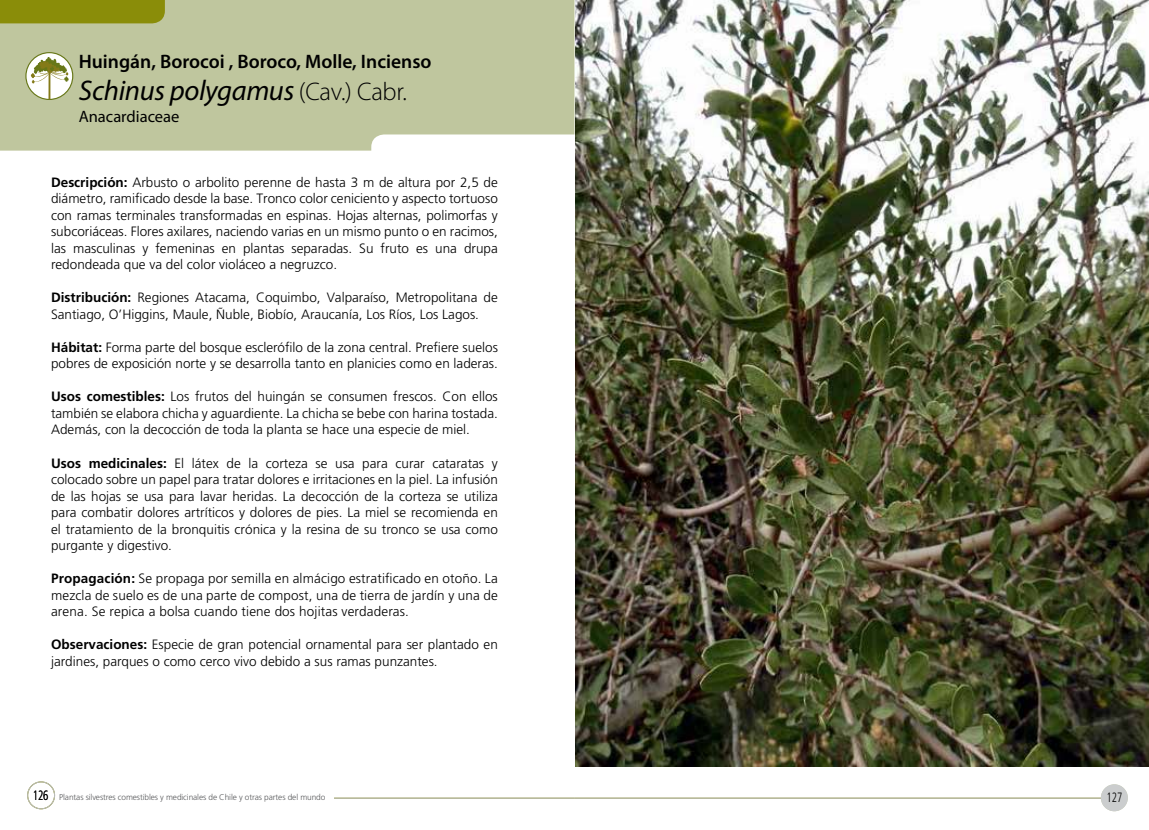
<style>
.page{position:relative;width:1149px;height:830px;background:#fff}
.page>*{position:absolute;margin:0;border:0;box-sizing:border-box;transform-origin:0 0}
.t1{font:italic 28.5px "Myriad Pro";letter-spacing:-.01em;color:#000}
.t2{font:600 19.5px "Myriad Pro";color:#000}
.t3{font:16.5px "Myriad Pro";color:#000}
.t4{font:300 13.5px/16.5px "Frutiger LT Std";color:#000;text-align:justify}
.t5{font:300 condensed 13.5px "Frutiger LT Std";color:#000;scale:.81 1}
.t6{font:300 8.25px "Frutiger LT Std";letter-spacing:-.01em;color:#58595b}
.s1{font-weight:300;font-style:normal;font-size:25.5px}
.s2{font-weight:700}
.s3{font-stretch:condensed;font-size:13.5px;color:#000}
</style>
<div class="page">
<div style="left:27px;top:781px;width:28px;height:27px;border:1px solid #bcbec0;border-radius:50%"></div>
<div style="left:1100px;top:784px;width:27px;height:26px;background:#cbcdce;border-radius:50%"></div>
<hr style="left:334px;top:797px;width:240px;height:1px;background:#bcbec0">
<hr style="left:574px;top:797px;width:526px;height:1px;background:#bcbec0">
<img style="left:575px;top:0;width:573px;height:765px">
<svg style="left:0;top:0;width:574px;height:150px;fill:#bfc69e"></svg>
<svg style="left:26px;top:53px;width:47px;height:46px"></svg>
<div style="left:25px;top:52px;width:48px;height:48px;border:1px solid #677718;border-radius:50%"></div>
<svg style="left:31px;top:57px;width:38px;height:42px"></svg>
<h2 class="t2" style="left:79px;top:51px;width:354px">Huingán, Borocoi , Boroco, Molle, Incienso</h2>
<h1 class="t1" style="left:79px;top:75px;width:330px">Schinus polygamus <span class="s1">(Cav.) Cabr.</span></h1>
<p class="t3" style="left:79px;top:108px;width:102px">Anacardiaceae</p>
<p class="t4" style="left:51px;top:174px;width:448px"><span class="s2">Descripción:</span> Arbusto o arbolito perenne de hasta 3 m de altura por 2,5 de diámetro, ramificado desde la base. Tronco color ceniciento y aspecto tortuoso con ramas terminales transformadas en espinas. Hojas alternas, polimorfas y subcoriáceas. Flores axilares, naciendo varias en un mismo punto o en racimos, las masculinas y femeninas en plantas separadas. Su fruto es una drupa redondeada que va del color violáceo a negruzco.</p>
<p class="t4" style="left:51px;top:289px;width:448px"><span class="s2">Distribución:</span> Regiones Atacama, Coquimbo, Valparaíso, Metropolitana de<br>Santiago, O’Higgins, Maule, Ñuble, Biobío, Araucanía, Los Ríos, Los Lagos.</p>
<p class="t4" style="left:51px;top:339px;width:448px"><span class="s2">Hábitat:</span> Forma parte del bosque esclerófilo de la zona central. Prefiere suelos pobres de exposición norte y se desarrolla tanto en planicies como en laderas.</p>
<p class="t4" style="left:51px;top:388px;width:448px"><span class="s2">Usos comestibles:</span> Los frutos del huingán se consumen frescos. Con ellos también se elabora chicha y aguardiente. La chicha se bebe con harina tostada.<br>Además, con la decocción de toda la planta se hace una especie de miel.</p>
<p class="t4" style="left:51px;top:454px;width:448px"><span class="s2">Usos medicinales:</span> El látex de la corteza se usa para curar cataratas y colocado sobre un papel para tratar dolores e irritaciones en la piel. La infusión de las hojas se usa para lavar heridas. La decocción de la corteza se utiliza para combatir dolores artríticos y dolores de pies. La miel se recomienda en el tratamiento de la bronquitis crónica y la resina de su tronco se usa como purgante y digestivo.</p>
<p class="t4" style="left:51px;top:570px;width:448px"><span class="s2">Propagación:</span> Se propaga por semilla en almácigo estratificado en otoño. La mezcla de suelo es de una parte de compost, una de tierra de jardín y una de arena. Se repica a bolsa cuando tiene dos hojitas verdaderas.</p>
<p class="t4" style="left:51px;top:636px;width:448px"><span class="s2">Observaciones:</span> Especie de gran potencial ornamental para ser plantado en jardines, parques o como cerco vivo debido a sus ramas punzantes.</p>
<p class="t6" style="left:33px;top:791px;width:294px"><span class="s3">126</span> Plantas silvestres comestibles y medicinales de Chile y otras partes del mundo</p>
<p class="t5" style="left:1106px;top:789px;width:21px">127</p>
</div>
